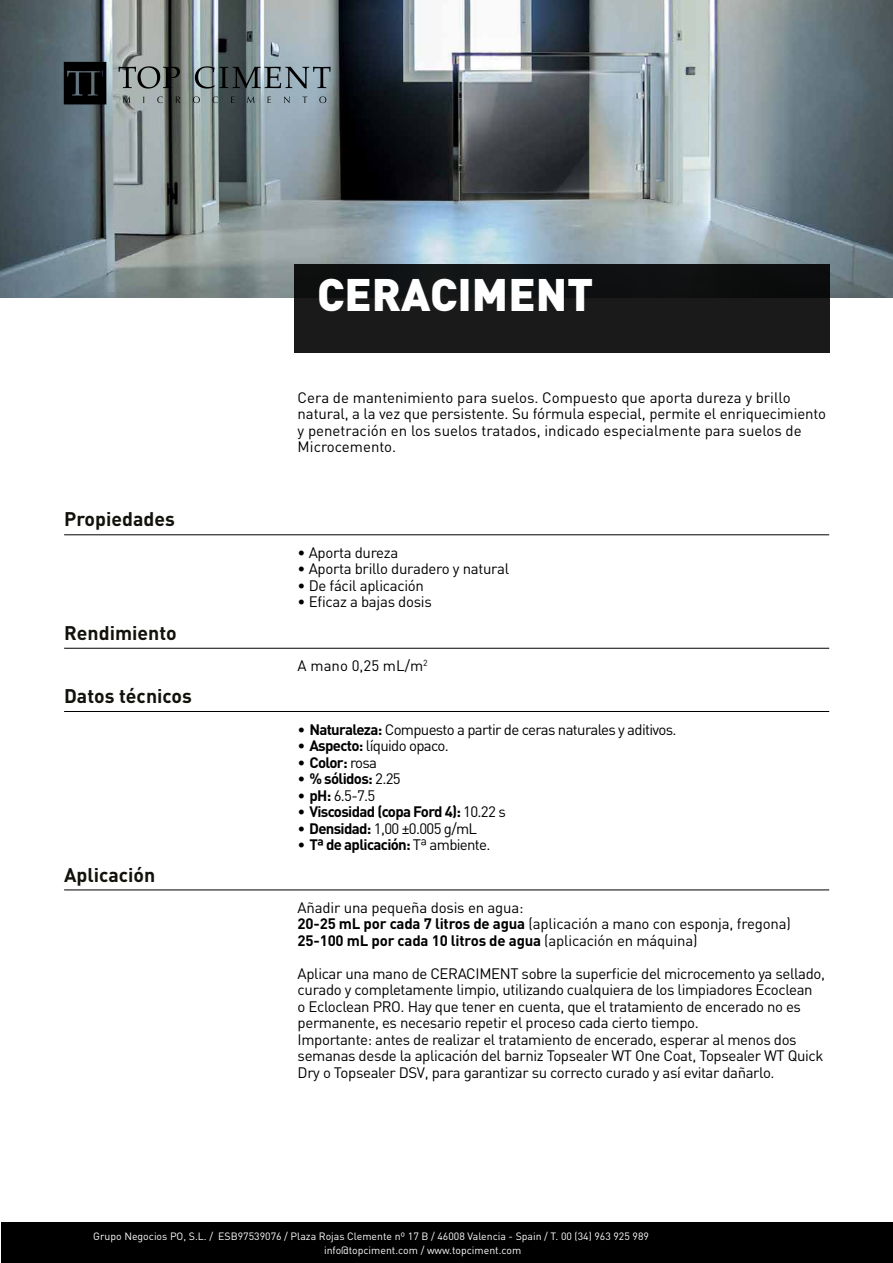
<style>
.page{position:relative;width:893px;height:1263px;background:#fff}
.page>*{position:absolute;margin:0;border:0;box-sizing:border-box;transform-origin:0 0}
.t1{font:900 45px "DIN";color:#fff}
.t2{font:700 19.5px "DIN";color:#12110c}
.t3{font:15px/16.5px "DIN";letter-spacing:-.025em;color:#000}
.t4{font:15px/16.5px "DIN";color:#000}
.t5{font:700 15px "DIN";letter-spacing:-.045em;color:#000}
.t6{font:15px "DIN";letter-spacing:-.045em;color:#000}
.t7{font:10.5px/13.2px "DIN";color:#fff}
.s1{font-weight:700}
.s2{font-weight:400}
</style>
<div class="page">
<div style="left:1px;top:1222px;width:892px;height:41px;background:#000"></div>
<img style="left:0;top:0;width:893px;height:298px">
<div style="left:294px;top:264px;width:535px;height:88px;background:linear-gradient(to right,#171718,#151616)"></div>
<svg style="left:118px;top:66px;width:62px;height:23px"></svg>
<svg style="left:195px;top:66px;width:136px;height:23px;background:#6a777c"></svg>
<svg style="left:123px;top:96px;width:7px;height:7px"></svg>
<svg style="left:157px;top:96px;width:6px;height:7px"></svg>
<svg style="left:176px;top:97px;width:4px;height:6px"></svg>
<svg style="left:193px;top:96px;width:7px;height:7px"></svg>
<svg style="left:212px;top:96px;width:6px;height:7px"></svg>
<svg style="left:231px;top:97px;width:3px;height:6px"></svg>
<svg style="left:247px;top:96px;width:7px;height:7px"></svg>
<svg style="left:268px;top:97px;width:3px;height:6px"></svg>
<svg style="left:284px;top:96px;width:6px;height:7px"></svg>
<svg style="left:302px;top:97px;width:5px;height:6px"></svg>
<svg style="left:319px;top:96px;width:7px;height:7px"></svg>
<svg style="left:64px;top:62px;width:42px;height:42px;background:#0b0d0f"></svg>
<hr style="left:64px;top:534px;width:765px;height:1px;background:#000">
<hr style="left:64px;top:648px;width:765px;height:1px;background:#000">
<hr style="left:64px;top:711px;width:765px;height:1px;background:#000">
<hr style="left:64px;top:889px;width:765px;height:1px;background:#000">
<h1 class="t1" style="left:317px;top:265px;width:278px">CERACIMENT</h1>
<h2 class="t2" style="left:64px;top:507px;width:112px">Propiedades</h2>
<h2 class="t2" style="left:64px;top:620px;width:114px">Rendimiento</h2>
<h2 class="t2" style="left:64px;top:683px;width:129px">Datos técnicos</h2>
<h2 class="t2" style="left:64px;top:862px;width:93px">Aplicación</h2>
<p class="t4" style="left:298px;top:389px;width:530px">Cera de mantenimiento para suelos. Compuesto que aporta dureza y brillo natural, a la vez que persistente. Su fórmula especial, permite el enriquecimiento y penetración en los suelos tratados, indicado especialmente para suelos de Microcemento.</p>
<p class="t3" style="left:298px;top:544px;width:102px">• Aporta dureza</p>
<p class="t3" style="left:298px;top:560px;width:213px">• Aporta brillo duradero y natural</p>
<p class="t3" style="left:298px;top:577px;width:128px">• De fácil aplicación</p>
<p class="t3" style="left:298px;top:593px;width:136px">• Eficaz a bajas dosis</p>
<p class="t3" style="left:298px;top:657px;width:132px">A mano 0,25 mL/m<sup>2</sup></p>
<p class="t6" style="left:298px;top:720px;width:380px">• <span class="s1">Naturaleza:</span> Compuesto a partir de ceras naturales y aditivos.</p>
<p class="t6" style="left:298px;top:736px;width:153px">• <span class="s1">Aspecto:</span> líquido opaco.</p>
<p class="t5" style="left:298px;top:752px;width:81px"><span class="s2">•</span> Color: <span class="s2">rosa</span></p>
<p class="t5" style="left:298px;top:769px;width:105px"><span class="s2">•</span> % sólidos: <span class="s2">2.25</span></p>
<p class="t3" style="left:298px;top:786px;width:79px">• <span class="s1">pH:</span> 6.5-7.5</p>
<p class="t5" style="left:298px;top:802px;width:210px"><span class="s2">•</span> Viscosidad (copa Ford 4): <span class="s2">10.22 s</span></p>
<p class="t3" style="left:298px;top:819px;width:181px">• <span class="s1">Densidad:</span> 1,00 ±0.005 g/mL</p>
<p class="t5" style="left:298px;top:835px;width:194px"><span class="s2">•</span> Tª de aplicación: <span class="s2">Tª ambiente.</span></p>
<p class="t3" style="left:298px;top:899px;width:495px">Añadir una pequeña dosis en agua:<br><span class="s1">20-25 mL por cada 7 litros de agua</span> (aplicación a mano con esponja, fregona)<br><span class="s1">25-100 mL por cada 10 litros de agua</span> (aplicación en máquina)</p>
<p class="t3" style="left:298px;top:965px;width:529px">Aplicar una mano de CERACIMENT sobre la superficie del microcemento ya sellado, curado y completamente limpio, utilizando cualquiera de los limpiadores Ecoclean<br>o Ecloclean PRO. Hay que tener en cuenta, que el tratamiento de encerado no es permanente, es necesario repetir el proceso cada cierto tiempo.<br>Importante: antes de realizar el tratamiento de encerado, esperar al menos dos semanas desde la aplicación del barniz Topsealer WT One Coat, Topsealer WT Quick Dry o Topsealer DSV, para garantizar su correcto curado y así evitar dañarlo.</p>
<p class="t7" style="left:324px;top:1230px;width:326px;text-indent:-231px">Grupo Negocios PO, S.L. / ESB97539076 / Plaza Rojas Clemente nº 17 B / 46008 Valencia - Spain / T. 00 (34) 963 925 989 info@topciment.com / www.topciment.com</p>
</div>
